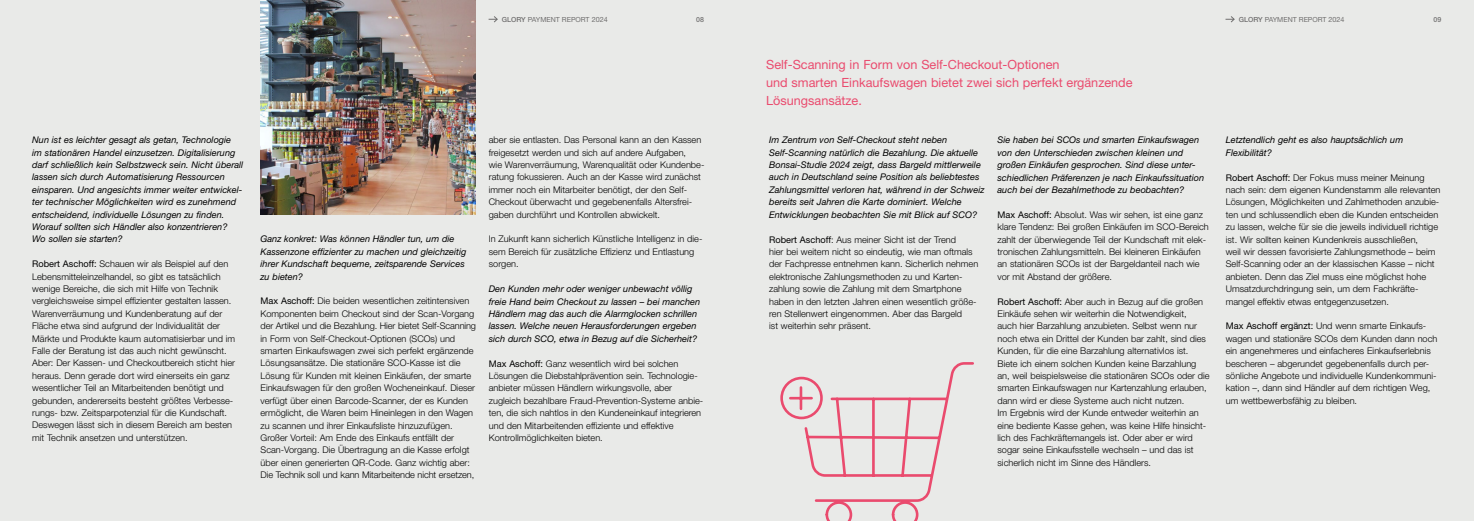
<style>
.page{position:relative;width:1474px;height:521px;background:#fff}
.page>*{position:absolute;margin:0;border:0;box-sizing:border-box;transform-origin:0 0}
.t1{font:12.69px/17.9px "Helvetica Neue LT Std";color:#ea4b6e}
.t2{font:300 9.19px/12.4px "Helvetica Neue LT Std";color:#000}
.t3{font:italic 9.19px/12.4px "Helvetica Neue LT Std";color:#000}
.t4{font:7px "Helvetica Neue LT Std";color:#706f6f}
.t5{font:500 7px "Helvetica Neue LT Std";color:#706f6f}
.s1{font-weight:400}
.s2{font-weight:500}
.s3{font-size:7.17px}
</style>
<div class="page">
<div style="left:0;top:0;width:737px;height:521px;background:#e9eae8"></div>
<div style="left:737px;top:0;width:736px;height:521px;background:#e9eae8"></div>
<svg style="left:780px;top:362px;width:194px;height:159px"></svg>
<img style="left:260px;top:0;width:215px;height:215px">
<svg style="left:488px;top:16px;width:10px;height:7px"></svg>
<svg style="left:1225px;top:16px;width:9px;height:7px"></svg>
<p class="t3" style="left:32px;top:133px;width:212px">Nun ist es leichter gesagt als getan, Technologie im stationären Handel einzusetzen. Digitalisierung darf schließlich kein Selbstzweck sein. Nicht überall lassen sich durch Automatisierung Ressourcen einsparen. Und angesichts immer weiter entwickel&shy;ter technischer Möglichkeiten wird es zunehmend entscheidend, individuelle Lösungen zu finden.<br>Worauf sollten sich Händler also konzentrieren?<br>Wo sollen sie starten?</p>
<p class="t2" style="left:32px;top:257px;width:204px"><span class="s1">Robert Aschoff:</span> Schauen wir als Beispiel auf den Lebensmitteleinzelhandel, so gibt es tatsächlich wenige Bereiche, die sich mit Hilfe von Technik vergleichsweise simpel effizienter gestalten lassen.<br>Warenverräumung und Kundenberatung auf der Fläche etwa sind aufgrund der Individualität der Märkte und Produkte kaum automatisierbar und im Falle der Beratung ist das auch nicht gewünscht.<br>Aber: Der Kassen- und Checkoutbereich sticht hier heraus. Denn gerade dort wird einerseits ein ganz wesentlicher Teil an Mitarbeitenden benötigt und gebunden, andererseits besteht größtes Verbesse&shy;rungs- bzw. Zeitsparpotenzial für die Kundschaft.<br>Deswegen lässt sich in diesem Bereich am besten mit Technik ansetzen und unterstützen.</p>
<p class="t4" style="left:502px;top:15px;width:107px"><span class="s2">GLORY</span> PAYMENT REPORT <span class="s3">2024</span></p>
<p class="t5" style="left:696px;top:16px;width:9px">08</p>
<p class="t4" style="left:1238px;top:15px;width:107px"><span class="s2">GLORY</span> PAYMENT REPORT <span class="s3">2024</span></p>
<p class="t5" style="left:1433px;top:16px;width:9px">09</p>
<p class="t3" style="left:260px;top:233px;width:207px">Ganz konkret: Was können Händler tun, um die Kassenzone effizienter zu machen und gleichzeitig ihrer Kundschaft bequeme, zeitsparende Services zu bieten?</p>
<p class="t2" style="left:260px;top:295px;width:217px"><span class="s1">Max Aschoff:</span> Die beiden wesentlichen zeitintensiven Komponenten beim Checkout sind der Scan-Vorgang der Artikel und die Bezahlung. Hier bietet Self-Scanning in Form von Self-Checkout-Optionen (SCOs) und smarten Einkaufswagen zwei sich perfekt ergänzende Lösungsansätze. Die stationäre SCO-Kasse ist die Lösung für Kunden mit kleinen Einkäufen, der smarte Einkaufswagen für den großen Wocheneinkauf. Dieser verfügt über einen Barcode-Scanner, der es Kunden ermöglicht, die Waren beim Hineinlegen in den Wagen zu scannen und ihrer Einkaufsliste hinzuzufügen.<br>Großer Vorteil: Am Ende des Einkaufs entfällt der Scan-Vorgang. Die Übertragung an die Kasse erfolgt über einen generierten QR-Code. Ganz wichtig aber:<br>Die Technik soll und kann Mitarbeitende nicht ersetzen,</p>
<p class="t2" style="left:489px;top:134px;width:217px">aber sie entlasten. Das Personal kann an den Kassen freigesetzt werden und sich auf andere Aufgaben,<br>wie Warenverräumung, Warenqualität oder Kundenbe&shy;ratung fokussieren. Auch an der Kasse wird zunächst immer noch ein Mitarbeiter benötigt, der den Self-Checkout überwacht und gegebenenfalls Altersfrei&shy;gaben durchführt und Kontrollen abwickelt.</p>
<p class="t2" style="left:489px;top:233px;width:215px">In Zukunft kann sicherlich Künstliche Intelligenz in die&shy;sem Bereich für zusätzliche Effizienz und Entlastung sorgen.</p>
<p class="t3" style="left:489px;top:282px;width:213px">Den Kunden mehr oder weniger unbewacht völlig freie Hand beim Checkout zu lassen – bei manchen Händlern mag das auch die Alarmglocken schrillen lassen. Welche neuen Herausforderungen ergeben sich durch SCO, etwa in Bezug auf die Sicherheit?</p>
<p class="t2" style="left:489px;top:357px;width:216px"><span class="s1">Max Aschoff:</span> Ganz wesentlich wird bei solchen Lösungen die Diebstahlprävention sein. Technologie&shy;anbieter müssen Händlern wirkungsvolle, aber zugleich bezahlbare Fraud-Prevention-Systeme anbie&shy;ten, die sich nahtlos in den Kundeneinkauf integrieren und den Mitarbeitenden effiziente und effektive Kontrollmöglichkeiten bieten.</p>
<h1 class="t1" style="left:766px;top:55px;width:368px">Self-Scanning in Form von Self-Checkout-Optionen<br>und smarten Einkaufswagen bietet zwei sich perfekt ergänzende<br>Lösungsansätze.</h1>
<p class="t3" style="left:769px;top:134px;width:217px">Im Zentrum von Self-Checkout steht neben Self-Scanning natürlich die Bezahlung. Die aktuelle Bonsai-Studie 2024 zeigt, dass Bargeld mittlerweile auch in Deutschland seine Position als beliebtestes Zahlungsmittel verloren hat, während in der Schweiz bereits seit Jahren die Karte dominiert. Welche Entwicklungen beobachten Sie mit Blick auf SCO?</p>
<p class="t2" style="left:769px;top:233px;width:210px"><span class="s1">Robert Aschoff</span>: Aus meiner Sicht ist der Trend<br>hier bei weitem nicht so eindeutig, wie man oftmals der Fachpresse entnehmen kann. Sicherlich nehmen elektronische Zahlungsmethoden zu und Karten&shy;zahlung sowie die Zahlung mit dem Smartphone haben in den letzten Jahren einen wesentlich größe&shy;ren Stellenwert eingenommen. Aber das Bargeld<br>ist weiterhin sehr präsent.</p>
<p class="t3" style="left:997px;top:134px;width:208px">Sie haben bei SCOs und smarten Einkaufswagen von den Unterschieden zwischen kleinen und großen Einkäufen gesprochen. Sind diese unter&shy;schiedlichen Präferenzen je nach Einkaufssituation auch bei der Bezahlmethode zu beobachten?</p>
<p class="t2" style="left:997px;top:208px;width:213px"><span class="s1">Max Aschoff:</span> Absolut. Was wir sehen, ist eine ganz klare Tendenz: Bei großen Einkäufen im SCO-Bereich zahlt der überwiegende Teil der Kundschaft mit elek&shy;tronischen Zahlungsmitteln. Bei kleineren Einkäufen an stationären SCOs ist der Bargeldanteil nach wie vor mit Abstand der größere.</p>
<p class="t2" style="left:997px;top:295px;width:213px"><span class="s1">Robert Aschoff:</span> Aber auch in Bezug auf die großen Einkäufe sehen wir weiterhin die Notwendigkeit,<br>auch hier Barzahlung anzubieten. Selbst wenn nur noch etwa ein Drittel der Kunden bar zahlt, sind dies Kunden, für die eine Barzahlung alternativlos ist.<br>Biete ich einem solchen Kunden keine Barzahlung an, weil beispielsweise die stationären SCOs oder die smarten Einkaufswagen nur Kartenzahlung erlauben, dann wird er diese Systeme auch nicht nutzen.<br>Im Ergebnis wird der Kunde entweder weiterhin an eine bediente Kasse gehen, was keine Hilfe hinsicht&shy;lich des Fachkräftemangels ist. Oder aber er wird sogar seine Einkaufsstelle wechseln – und das ist sicherlich nicht im Sinne des Händlers.</p>
<p class="t3" style="left:1225px;top:134px;width:179px">Letztendlich geht es also hauptsächlich um<br>Flexibilität?</p>
<p class="t2" style="left:1225px;top:171px;width:216px"><span class="s1">Robert Aschoff:</span> Der Fokus muss meiner Meinung nach sein: dem eigenen Kundenstamm alle relevanten Lösungen, Möglichkeiten und Zahlmethoden anzubie&shy;ten und schlussendlich eben die Kunden entscheiden zu lassen, welche für sie die jeweils individuell richtige ist. Wir sollten keinen Kundenkreis ausschließen,<br>weil wir dessen favorisierte Zahlungsmethode – beim Self-Scanning oder an der klassischen Kasse – nicht anbieten. Denn das Ziel muss eine möglichst hohe Umsatzdurchdringung sein, um dem Fachkräfte&shy;mangel effektiv etwas entgegenzusetzen.</p>
<p class="t2" style="left:1225px;top:320px;width:213px"><span class="s1">Max Aschoff ergänzt:</span> Und wenn smarte Einkaufs&shy;wagen und stationäre SCOs dem Kunden dann noch ein angenehmeres und einfacheres Einkaufserlebnis bescheren – abgerundet gegebenenfalls durch per&shy;sönliche Angebote und individuelle Kundenkommuni&shy;kation –, dann sind Händler auf dem richtigen Weg, um wettbewerbsfähig zu bleiben.</p>
</div>
